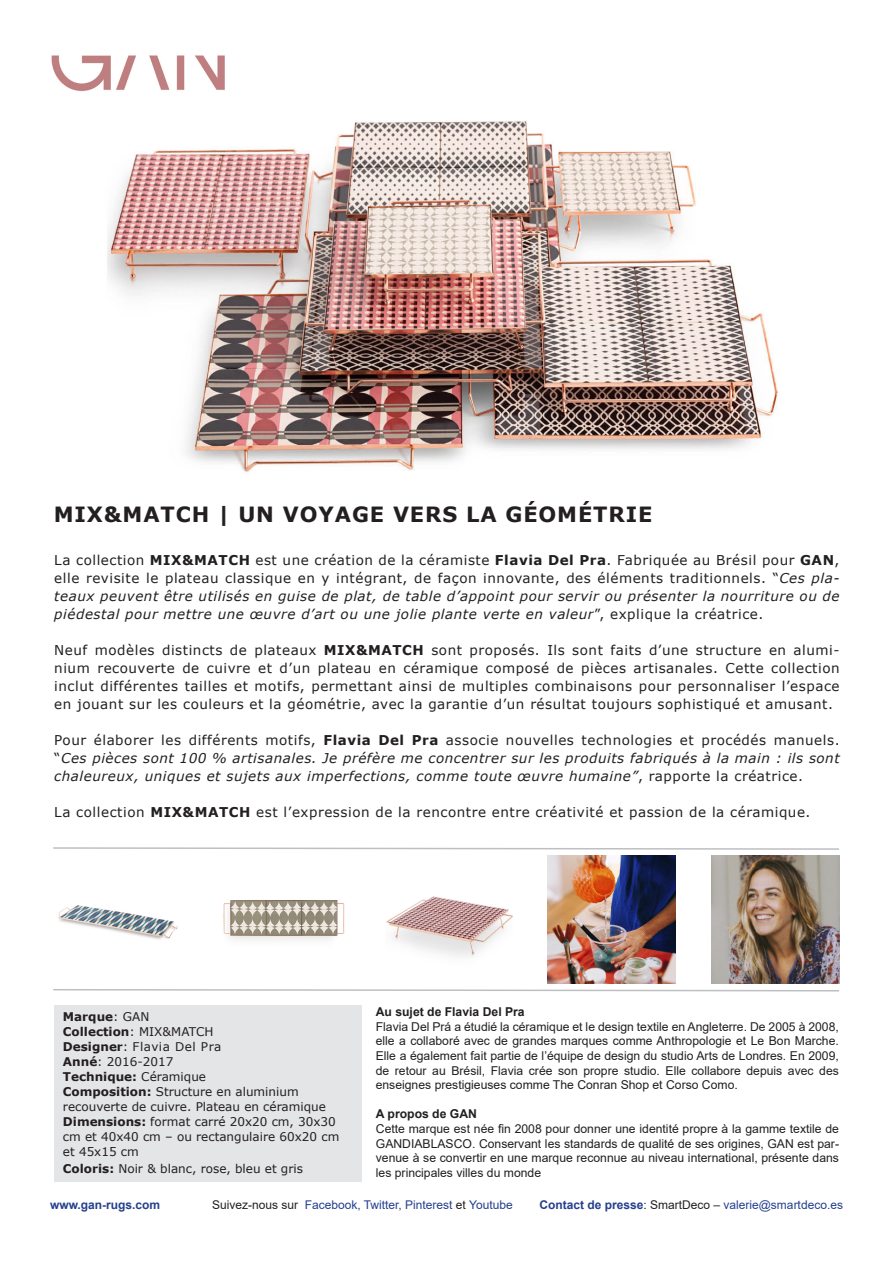
<style>
.page{position:relative;width:893px;height:1263px;background:#fff}
.page>*{position:absolute;margin:0;border:0;box-sizing:border-box;transform-origin:0 0}
.t1{font:700 21px "Verdana";letter-spacing:.04em;color:#231f20}
.t2{font:13.5px/18px "Verdana";letter-spacing:.04em;color:#231f20;text-align:justify}
.t3{font:italic 13.5px/18px "Verdana";letter-spacing:.04em;color:#231f20;text-align:justify}
.t4{font:12.15px/14.5px "Arial";color:#231f20;text-align:justify}
.t5{font:700 12.15px "Arial";color:#231f20}
.t6{font:12px/15px "Verdana";color:#231f20}
.t7{font:12px "Arial";color:#253f8e}
.t8{font:700 12px "Verdana";color:#231f20}
.t9{font:12px "Verdana";letter-spacing:.04em;color:#231f20}
.t10{font:700 12px "Arial";color:#253f8e}
.s1{font-weight:700}
.s2{font-style:italic}
.s3{font-style:normal}
.s4{font-weight:700;font-style:normal}
.s5{font-weight:400}
.s6{color:#231f20}
</style>
<div class="page">
<div style="left:54px;top:1005px;width:308px;height:177px;background:#e4e5e7"></div>
<img style="left:58px;top:905px;width:120px;height:34px">
<img style="left:548px;top:856px;width:127px;height:127px">
<img style="left:223px;top:900px;width:122px;height:40px">
<svg style="left:53px;top:847px;width:786px;height:3px"></svg>
<svg style="left:53px;top:989px;width:786px;height:3px"></svg>
<img style="left:386px;top:896px;width:127px;height:61px">
<img style="left:712px;top:856px;width:127px;height:127px">
<img style="left:51px;top:55px;width:174px;height:36px">
<img style="left:107px;top:120px;width:671px;height:352px">
<p class="t1" style="left:54px;top:500px;width:600px">MIX&amp;MATCH | UN VOYAGE VERS LA GÉOMÉTRIE</p>
<p class="t2" style="left:54px;top:551px;width:787px">La collection <span class="s1">MIX&amp;MATCH</span> est une création de la céramiste <span class="s1">Flavia Del Pra</span>. Fabriquée au Brésil pour <span class="s1">GAN</span>, elle revisite le plateau classique en y intégrant, de façon innovante, des éléments traditionnels. “<span class="s2">Ces pla&shy;teaux peuvent être utilisés en guise de plat, de table d’appoint pour servir ou présenter la nourriture ou de piédestal pour mettre une œuvre d’art ou une jolie plante verte en valeur</span>”, explique la créatrice.</p>
<p class="t2" style="left:54px;top:641px;width:787px">Neuf modèles distincts de plateaux <span class="s1">MIX&amp;MATCH</span> sont proposés. Ils sont faits d’une structure en alumi&shy;nium recouverte de cuivre et d’un plateau en céramique composé de pièces artisanales. Cette collection inclut différentes tailles et motifs, permettant ainsi de multiples combinaisons pour personnaliser l’espace en jouant sur les couleurs et la géométrie, avec la garantie d’un résultat toujours sophistiqué et amusant.</p>
<p class="t3" style="left:54px;top:731px;width:787px"><span class="s3">Pour élaborer les différents motifs,</span> <span class="s4">Flavia Del Pra</span> <span class="s3">associe nouvelles technologies et procédés manuels. “</span>Ces pièces sont 100 % artisanales. Je préfère me concentrer sur les produits fabriqués à la main : ils sont chaleureux, uniques et sujets aux imperfections, comme toute œuvre humaine”<span class="s3">, rapporte la créatrice.</span></p>
<p class="t2" style="left:54px;top:803px;width:758px">La collection <span class="s1">MIX&amp;MATCH</span> est l’expression de la rencontre entre créativité et passion de la céramique.</p>
<p class="t8" style="left:63px;top:1008px;width:88px">Marque<span class="s5">: GAN</span></p>
<p class="t8" style="left:63px;top:1023px;width:152px">Collection<span class="s5">: MIX&amp;MATCH</span></p>
<p class="t9" style="left:63px;top:1039px;width:160px"><span class="s1">Designer</span>: Flavia Del Pra</p>
<p class="t6" style="left:63px;top:1054px;width:112px"><span class="s1">Anné</span>: 2016-2017</p>
<p class="t8" style="left:63px;top:1068px;width:145px">Technique: <span class="s5">Céramique</span></p>
<p class="t6" style="left:63px;top:1084px;width:265px"><span class="s1">Composition:</span> Structure en aluminium recouverte de cuivre. Plateau en céramique</p>
<p class="t6" style="left:63px;top:1114px;width:278px"><span class="s1">Dimensions:</span> format carré 20x20 cm, 30x30 cm et 40x40 cm – ou rectangulaire 60x20 cm et 45x15 cm</p>
<p class="t6" style="left:63px;top:1161px;width:242px"><span class="s1">Coloris:</span> Noir &amp; blanc, rose, bleu et gris</p>
<p class="t5" style="left:376px;top:1003px;width:150px">Au sujet de Flavia Del Pra</p>
<p class="t4" style="left:376px;top:1019px;width:465px">Flavia Del Prá a étudié la céramique et le design textile en Angleterre. De 2005 à 2008, elle a collaboré avec de grandes marques comme Anthropologie et Le Bon Marche.<br>Elle a également fait partie de l’équipe de design du studio Arts de Londres. En 2009, de retour au Brésil, Flavia crée son propre studio. Elle collabore depuis avec des enseignes prestigieuses comme The Conran Shop et Corso Como.</p>
<p class="t5" style="left:376px;top:1105px;width:103px">A propos de GAN</p>
<p class="t4" style="left:376px;top:1121px;width:465px">Cette marque est née fin 2008 pour donner une identité propre à la gamme textile de GANDIABLASCO. Conservant les standards de qualité de ses origines, GAN est par&shy;venue à se convertir en une marque reconnue au niveau international, présente dans les principales villes du monde</p>
<p class="t10" style="left:50px;top:1196px;width:112px">www.gan-rugs.com</p>
<p class="t7" style="left:212px;top:1197px;width:302px"><span class="s6">Suivez-nous sur</span> Facebook, Twitter, Pinterest <span class="s6">et</span> Youtube</p>
<p class="t7" style="left:539px;top:1197px;width:305px"><span class="s1">Contact de presse</span><span class="s6">: SmartDeco –</span> valerie@smartdeco.es</p>
</div>
